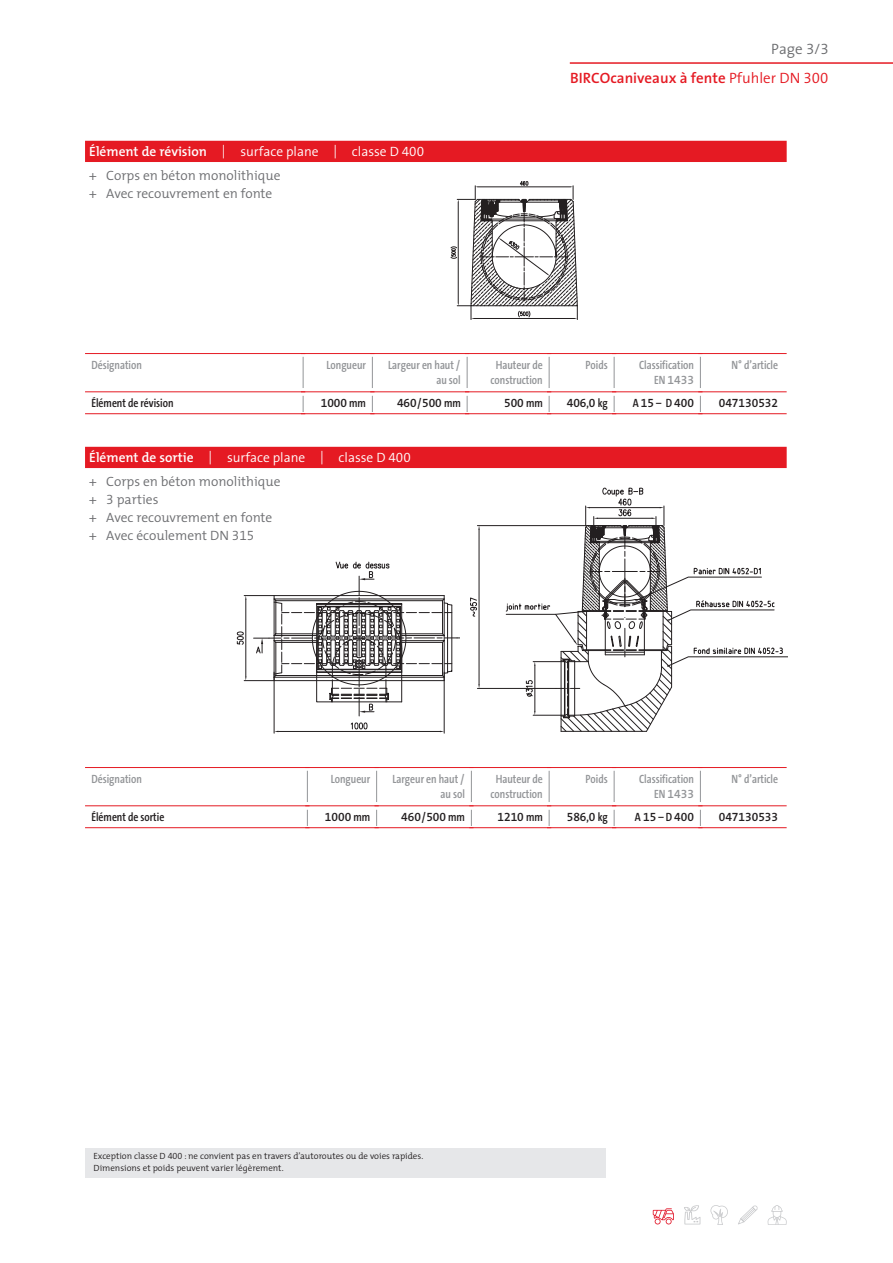
<style>
.page{position:relative;width:893px;height:1263px;background:#fff}
.page>*{position:absolute;margin:0;border:0;box-sizing:border-box;transform-origin:0 0}
.t1{font:600 15px "BIRCO Sans";color:#e51a23}
.t2{font:300 15px "BIRCO Sans";color:#6c6d70}
.t3{font:300 13.5px/18px "BIRCO Mix";color:#6c6d70}
.t4{font:300 13.5px "BIRCO Sans";color:#fff}
.t5{font:600 12px/15px "BIRCO Sans Cd";color:#939598;text-align:right}
.t6{font:600 12px "BIRCO Sans Cd";color:#231f20}
.t7{font:300 9px/12px "BIRCO Mix";color:#231f20}
.s1{font-weight:600}
.s2{font-family:"BIRCO Mix";font-weight:600}
.s3{font-family:"BIRCO Mix"}
.s4{font-weight:300}
</style>
<div class="page">
<svg style="left:653px;top:1208px;width:21px;height:16px"></svg>
<svg style="left:684px;top:1205px;width:16px;height:19px"></svg>
<svg style="left:710px;top:1205px;width:18px;height:20px"></svg>
<svg style="left:738px;top:1205px;width:20px;height:19px"></svg>
<svg style="left:767px;top:1205px;width:20px;height:20px"></svg>
<div style="left:85px;top:1148px;width:521px;height:30px;background:#e6e7e9"></div>
<hr style="left:570px;top:62px;width:323px;height:2px;background:#e51a23">
<hr style="left:477px;top:525px;width:110px;height:1px;background:#231f20">
<hr style="left:477px;top:688px;width:79px;height:1px;background:#231f20">
<hr style="left:479px;top:530px;width:1px;height:154px;background:#231f20">
<svg style="left:470px;top:597px;width:7px;height:19px"></svg>
<svg style="left:506px;top:488px;width:282px;height:244px"></svg>
<div style="left:85px;top:141px;width:702px;height:21px;background:#e51a23"></div>
<div style="left:85px;top:447px;width:702px;height:21px;background:#e51a23"></div>
<div style="left:505px;top:578px;width:49px;height:24px;background:#fff"></div>
<div style="left:692px;top:554px;width:73px;height:12px;background:#fff"></div>
<div style="left:695px;top:588px;width:78px;height:10px;background:#fff"></div>
<div style="left:692px;top:634px;width:120px;height:12px;background:#fff"></div>
<svg style="left:450px;top:181px;width:128px;height:139px"></svg>
<svg style="left:236px;top:561px;width:224px;height:173px"></svg>
<hr style="left:303px;top:357px;width:1px;height:31px;background:#939598">
<hr style="left:372px;top:357px;width:1px;height:31px;background:#939598">
<hr style="left:467px;top:357px;width:1px;height:31px;background:#939598">
<hr style="left:549px;top:357px;width:1px;height:31px;background:#939598">
<hr style="left:614px;top:357px;width:1px;height:31px;background:#939598">
<hr style="left:700px;top:357px;width:1px;height:31px;background:#939598">
<svg style="left:303px;top:396px;width:1px;height:16px"></svg>
<svg style="left:372px;top:396px;width:1px;height:16px"></svg>
<svg style="left:467px;top:396px;width:1px;height:16px"></svg>
<svg style="left:549px;top:396px;width:1px;height:16px"></svg>
<svg style="left:614px;top:396px;width:1px;height:16px"></svg>
<svg style="left:700px;top:396px;width:1px;height:16px"></svg>
<svg style="left:85px;top:391px;width:218px;height:1px"></svg>
<svg style="left:303px;top:391px;width:69px;height:5px"></svg>
<svg style="left:372px;top:391px;width:95px;height:5px"></svg>
<svg style="left:467px;top:391px;width:82px;height:5px"></svg>
<svg style="left:549px;top:391px;width:65px;height:5px"></svg>
<svg style="left:614px;top:391px;width:86px;height:5px"></svg>
<svg style="left:700px;top:391px;width:87px;height:5px"></svg>
<svg style="left:85px;top:414px;width:218px;height:1px"></svg>
<svg style="left:303px;top:414px;width:69px;height:1px"></svg>
<svg style="left:372px;top:414px;width:95px;height:1px"></svg>
<svg style="left:467px;top:414px;width:82px;height:1px"></svg>
<svg style="left:549px;top:414px;width:65px;height:1px"></svg>
<svg style="left:614px;top:414px;width:86px;height:1px"></svg>
<svg style="left:700px;top:414px;width:87px;height:1px"></svg>
<hr style="left:85px;top:353px;width:220px;height:1px;background:#e51a23">
<hr style="left:301px;top:353px;width:73px;height:1px;background:#e51a23">
<hr style="left:370px;top:353px;width:99px;height:1px;background:#e51a23">
<hr style="left:465px;top:353px;width:86px;height:1px;background:#e51a23">
<hr style="left:547px;top:353px;width:69px;height:1px;background:#e51a23">
<hr style="left:612px;top:353px;width:90px;height:1px;background:#e51a23">
<hr style="left:698px;top:353px;width:89px;height:1px;background:#e51a23">
<hr style="left:85px;top:392px;width:220px;height:1px;background:#e51a23">
<hr style="left:85px;top:413px;width:220px;height:1px;background:#e51a23">
<hr style="left:301px;top:392px;width:73px;height:1px;background:#e51a23">
<hr style="left:301px;top:413px;width:73px;height:1px;background:#e51a23">
<hr style="left:370px;top:392px;width:99px;height:1px;background:#e51a23">
<hr style="left:370px;top:413px;width:99px;height:1px;background:#e51a23">
<hr style="left:465px;top:392px;width:86px;height:1px;background:#e51a23">
<hr style="left:465px;top:413px;width:86px;height:1px;background:#e51a23">
<hr style="left:547px;top:392px;width:69px;height:1px;background:#e51a23">
<hr style="left:547px;top:413px;width:69px;height:1px;background:#e51a23">
<hr style="left:612px;top:392px;width:90px;height:1px;background:#e51a23">
<hr style="left:612px;top:413px;width:90px;height:1px;background:#e51a23">
<hr style="left:698px;top:392px;width:89px;height:1px;background:#e51a23">
<hr style="left:698px;top:413px;width:89px;height:1px;background:#e51a23">
<hr style="left:307px;top:770px;width:1px;height:32px;background:#939598">
<hr style="left:549px;top:770px;width:1px;height:32px;background:#939598">
<hr style="left:614px;top:770px;width:1px;height:32px;background:#939598">
<hr style="left:700px;top:770px;width:1px;height:32px;background:#939598">
<svg style="left:307px;top:809px;width:1px;height:17px"></svg>
<hr style="left:376px;top:770px;width:1px;height:32px;background:#949699">
<hr style="left:471px;top:770px;width:1px;height:32px;background:#949699">
<svg style="left:376px;top:809px;width:1px;height:17px"></svg>
<svg style="left:471px;top:809px;width:1px;height:17px"></svg>
<svg style="left:549px;top:809px;width:1px;height:17px"></svg>
<svg style="left:614px;top:809px;width:1px;height:17px"></svg>
<svg style="left:700px;top:809px;width:1px;height:17px"></svg>
<svg style="left:85px;top:806px;width:222px;height:1px"></svg>
<svg style="left:307px;top:806px;width:70px;height:1px"></svg>
<svg style="left:377px;top:806px;width:94px;height:1px"></svg>
<svg style="left:471px;top:806px;width:78px;height:1px"></svg>
<svg style="left:549px;top:806px;width:65px;height:1px"></svg>
<svg style="left:614px;top:806px;width:86px;height:1px"></svg>
<svg style="left:700px;top:806px;width:87px;height:1px"></svg>
<svg style="left:85px;top:828px;width:222px;height:1px"></svg>
<svg style="left:307px;top:828px;width:70px;height:1px"></svg>
<svg style="left:377px;top:828px;width:94px;height:1px"></svg>
<svg style="left:471px;top:828px;width:78px;height:1px"></svg>
<svg style="left:549px;top:828px;width:65px;height:1px"></svg>
<svg style="left:614px;top:828px;width:86px;height:1px"></svg>
<svg style="left:700px;top:828px;width:87px;height:1px"></svg>
<hr style="left:85px;top:767px;width:224px;height:1px;background:#e51a23">
<hr style="left:305px;top:767px;width:74px;height:1px;background:#e51a23">
<hr style="left:374px;top:767px;width:99px;height:1px;background:#e51a23">
<hr style="left:469px;top:767px;width:82px;height:1px;background:#e51a23">
<hr style="left:547px;top:767px;width:69px;height:1px;background:#e51a23">
<hr style="left:612px;top:767px;width:90px;height:1px;background:#e51a23">
<hr style="left:698px;top:767px;width:89px;height:1px;background:#e51a23">
<hr style="left:85px;top:805px;width:224px;height:1px;background:#e51a23">
<hr style="left:85px;top:827px;width:224px;height:1px;background:#e51a23">
<hr style="left:305px;top:805px;width:74px;height:1px;background:#e51a23">
<hr style="left:305px;top:827px;width:74px;height:1px;background:#e51a23">
<hr style="left:374px;top:805px;width:99px;height:1px;background:#e51a23">
<hr style="left:374px;top:827px;width:99px;height:1px;background:#e51a23">
<hr style="left:469px;top:805px;width:82px;height:1px;background:#e51a23">
<hr style="left:469px;top:827px;width:82px;height:1px;background:#e51a23">
<hr style="left:547px;top:805px;width:69px;height:1px;background:#e51a23">
<hr style="left:547px;top:827px;width:69px;height:1px;background:#e51a23">
<hr style="left:612px;top:805px;width:90px;height:1px;background:#e51a23">
<hr style="left:612px;top:827px;width:90px;height:1px;background:#e51a23">
<hr style="left:698px;top:805px;width:89px;height:1px;background:#e51a23">
<hr style="left:698px;top:827px;width:89px;height:1px;background:#e51a23">
<p class="t2" style="left:771px;top:36px;width:59px">Page 3/3</p>
<p class="t4" style="left:89px;top:140px;width:336px"><span class="s1">É</span><span class="s2">lément de révision</span> <span class="s3">|</span> surface plane <span class="s3">|</span> classe D 400</p>
<p class="t3" style="left:89px;top:166px;width:193px">+ Corps en béton monolithique + Avec recouvrement en fonte</p>
<p class="t1" style="left:570px;top:66px;width:260px">BIRCOcaniveaux à fente <span class="s4">Pfuhler DN 300</span></p>
<p class="t5" style="left:91px;top:358px;width:52px">Désignation</p>
<p class="t5" style="left:326px;top:358px;width:41px">Longueur</p>
<p class="t5" style="left:388px;top:358px;width:74px">Largeur en haut / au sol</p>
<p class="t5" style="left:490px;top:358px;width:54px;text-align:center">Hauteur de construction</p>
<p class="t5" style="left:585px;top:358px;width:24px">Poids</p>
<p class="t5" style="left:639px;top:358px;width:56px">Classification<br>EN 1433</p>
<p class="t5" style="left:732px;top:358px;width:48px">N° d’article</p>
<p class="t6" style="left:91px;top:397px;width:84px">Élément de révision</p>
<p class="t6" style="left:321px;top:397px;width:47px">1000 mm</p>
<p class="t6" style="left:397px;top:397px;width:65px">460/500 mm</p>
<p class="t6" style="left:504px;top:397px;width:40px">500 mm</p>
<p class="t6" style="left:567px;top:397px;width:43px">406,0 kg</p>
<p class="t6" style="left:633px;top:397px;width:63px">A 15 – D 400</p>
<p class="t6" style="left:719px;top:397px;width:61px">047130532</p>
<p class="t4" style="left:89px;top:446px;width:323px"><span class="s1">É</span><span class="s2">lément de sortie</span> <span class="s3">|</span> surface plane <span class="s3">|</span> classe D 400</p>
<p class="t3" style="left:89px;top:472px;width:193px">+ Corps en béton monolithique + 3 parties<br>+ Avec recouvrement en fonte + Avec écoulement DN 315</p>
<p class="t5" style="left:91px;top:772px;width:52px">Désignation</p>
<p class="t5" style="left:331px;top:772px;width:41px">Longueur</p>
<p class="t5" style="left:392px;top:772px;width:74px">Largeur en haut / au sol</p>
<p class="t5" style="left:490px;top:772px;width:54px;text-align:center">Hauteur de construction</p>
<p class="t5" style="left:585px;top:772px;width:24px">Poids</p>
<p class="t5" style="left:639px;top:772px;width:56px">Classification<br>EN 1433</p>
<p class="t5" style="left:732px;top:772px;width:48px">N° d’article</p>
<p class="t6" style="left:91px;top:811px;width:74px">Élément de sortie</p>
<p class="t6" style="left:325px;top:811px;width:47px">1000 mm</p>
<p class="t6" style="left:401px;top:811px;width:65px">460/500 mm</p>
<p class="t6" style="left:497px;top:811px;width:47px">1210 mm</p>
<p class="t6" style="left:567px;top:811px;width:43px">586,0 kg</p>
<p class="t6" style="left:635px;top:811px;width:61px">A 15 – D 400</p>
<p class="t6" style="left:719px;top:811px;width:61px">047130533</p>
<p class="t7" style="left:94px;top:1150px;width:331px">Exception classe D 400 : ne convient pas en travers d’autoroutes ou de voies rapides.<br>Dimensions et poids peuvent varier légèrement.</p>
</div>
